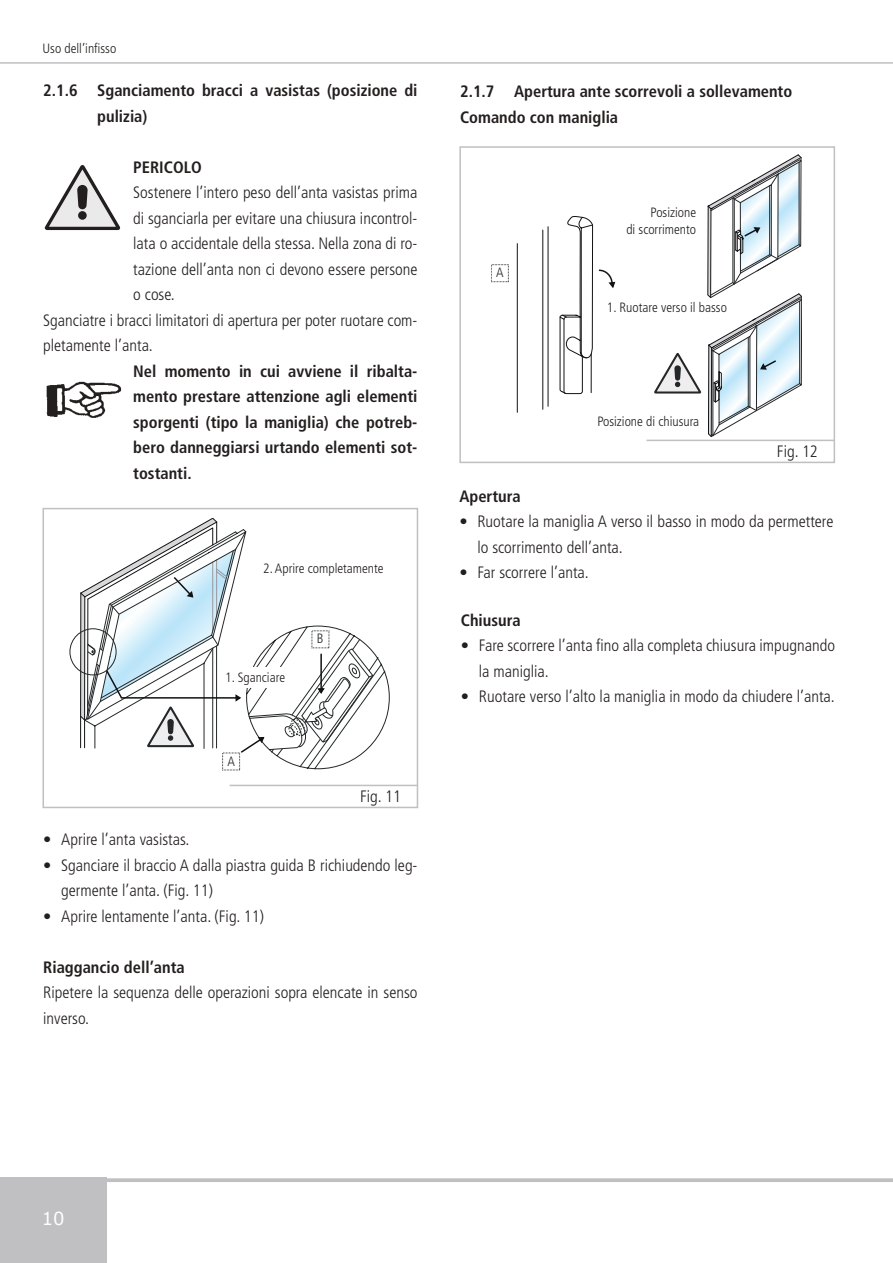
<style>
.page{position:relative;width:893px;height:1263px;background:#fff}
.page>*{position:absolute;margin:0;border:0;box-sizing:border-box;transform-origin:0 0}
.t1{font:18px "Verdana";color:#fff}
.t2{font:300 condensed 16.5px/25.5px "Frutiger";color:#241f1f}
.t3{font:700 condensed 16.5px/25.5px "Frutiger";color:#241f1f}
.t4{font:300 condensed 13.5px/16.5px "Frutiger";color:#241f1f;text-align:right}
.t5{font:300 condensed 13.5px "Frutiger";color:#242728}
</style>
<div class="page">
<svg style="left:107px;top:1178px;width:785px;height:4px;background:#c5c4c5"></svg>
<div style="left:0;top:1178px;width:107px;height:85px;background:#c0bfc1"></div>
<hr style="left:0;top:62px;width:893px;height:2px;background:#c0bfc1">
<svg style="left:44px;top:165px;width:76px;height:66px"></svg>
<img style="left:46px;top:381px;width:76px;height:37px">
<div style="left:43px;top:508px;width:375px;height:300px;border:2px solid #c0bfc1"></div>
<hr style="left:230px;top:785px;width:187px;height:1px;background:#c0bfc1">
<svg style="left:222px;top:769px;width:18px;height:1px"></svg>
<svg style="left:80px;top:518px;width:309px;height:251px"></svg>
<div style="left:223px;top:667px;width:65px;height:20px;background:#fff"></div>
<div style="left:459px;top:146px;width:376px;height:317px;border:2px solid #c0bfc1"></div>
<hr style="left:646px;top:440px;width:188px;height:1px;background:#c0bfc1">
<hr style="left:517px;top:244px;width:1px;height:168px;background:#121314">
<hr style="left:543px;top:230px;width:1px;height:179px;background:#121314">
<hr style="left:548px;top:227px;width:1px;height:179px;background:#121314">
<svg style="left:654px;top:353px;width:47px;height:40px"></svg>
<svg style="left:560px;top:216px;width:56px;height:179px"></svg>
<svg style="left:707px;top:155px;width:95px;height:282px"></svg>
<p class="t4" style="left:43px;top:40px;width:75px">Uso dell’infisso</p>
<p class="t3" style="left:97px;top:78px;width:322px;text-indent:-54px">2.1.6 Sganciamento bracci a vasistas (posizione di pulizia)</p>
<p class="t3" style="left:133px;top:154px;width:70px">PERICOLO</p>
<p class="t2" style="left:133px;top:180px;width:286px">Sostenere l’intero peso dell’anta vasistas prima</p>
<p class="t2" style="left:133px;top:205px;width:286px">di sganciarla per evitare una chiusura incontrol-</p>
<p class="t2" style="left:133px;top:231px;width:286px">lata o accidentale della stessa. Nella zona di ro-</p>
<p class="t2" style="left:133px;top:256px;width:286px">tazione dell’anta non ci devono essere persone</p>
<p class="t2" style="left:133px;top:282px;width:43px">o cose.</p>
<p class="t2" style="left:43px;top:307px;width:376px">Sganciatre i bracci limitatori di apertura per poter ruotare com-</p>
<p class="t2" style="left:43px;top:333px;width:111px">pletamente l’anta.</p>
<p class="t3" style="left:133px;top:358px;width:286px;text-align:justify">Nel momento in cui avviene il ribalta&shy;mento prestare attenzione agli elementi sporgenti (tipo la maniglia) che potreb&shy;bero danneggiarsi urtando elementi sot&shy;tostanti.</p>
<p class="t4" style="left:263px;top:560px;width:122px">2. Aprire completamente</p>
<p class="t4" style="left:225px;top:669px;width:61px">1. Sganciare</p>
<p class="t5" style="left:227px;top:753px;width:9px">A</p>
<p class="t5" style="left:317px;top:631px;width:8px">B</p>
<p class="t2" style="left:360px;top:783px;width:42px">Fig. 11</p>
<p class="t2" style="left:43px;top:827px;width:148px">• Aprire l’anta vasistas.</p>
<p class="t2" style="left:61px;top:853px;width:358px;text-indent:-18px">• Sganciare il braccio A dalla piastra guida B richiudendo leg&shy;germente l’anta. (Fig. 11)</p>
<p class="t2" style="left:43px;top:904px;width:222px">• Aprire lentamente l’anta. (Fig. 11)</p>
<p class="t3" style="left:43px;top:954px;width:143px">Riaggancio dell’anta</p>
<p class="t2" style="left:43px;top:980px;width:376px">Ripetere la sequenza delle operazioni sopra elencate in senso inverso.</p>
<p class="t3" style="left:460px;top:79px;width:334px">2.1.7 Apertura ante scorrevoli a sollevamento<br>Comando con maniglia</p>
<p class="t5" style="left:496px;top:265px;width:9px">A</p>
<p class="t4" style="left:626px;top:205px;width:71px">Posizione<br>di scorrimento</p>
<p class="t4" style="left:607px;top:300px;width:122px">1. Ruotare verso il basso</p>
<p class="t4" style="left:597px;top:413px;width:103px">Posizione di chiusura</p>
<p class="t2" style="left:777px;top:438px;width:42px">Fig. 12</p>
<p class="t3" style="left:459px;top:483px;width:63px">Apertura</p>
<p class="t2" style="left:477px;top:509px;width:358px;text-indent:-18px">• Ruotare la maniglia A verso il basso in modo da permettere lo scorrimento dell’anta.</p>
<p class="t2" style="left:459px;top:560px;width:131px">• Far scorrere l’anta.</p>
<p class="t3" style="left:461px;top:607px;width:61px">Chiusura</p>
<p class="t2" style="left:479px;top:633px;width:358px;text-indent:-18px">• Fare scorrere l’anta fino alla completa chiusura impugnando la maniglia.</p>
<p class="t2" style="left:461px;top:684px;width:375px">• Ruotare verso l’alto la maniglia in modo da chiudere l’anta.</p>
<p class="t1" style="left:42px;top:1207px;width:24px">10</p>
</div>
